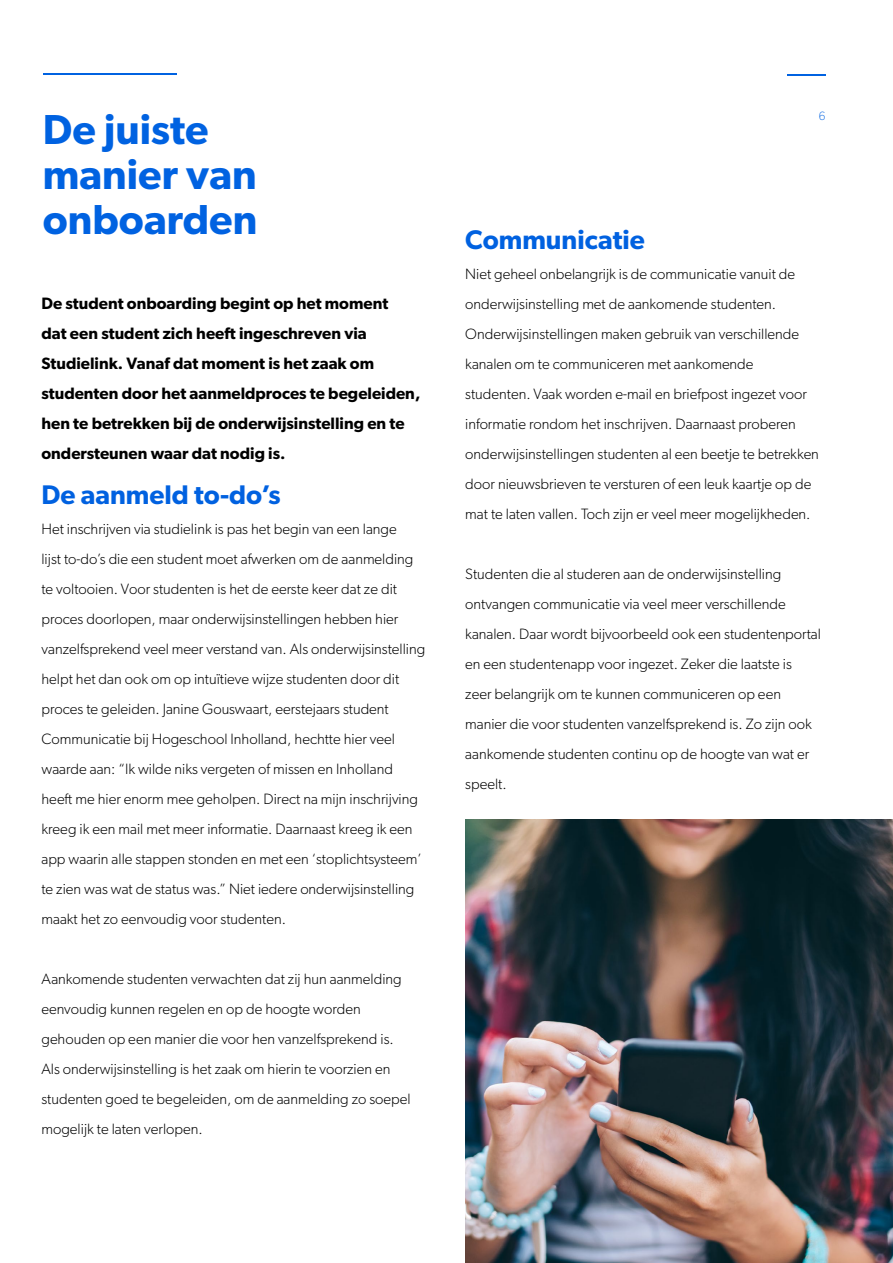
<style>
.page{position:relative;width:893px;height:1263px;background:#fff}
.page>*{position:absolute;margin:0;border:0;box-sizing:border-box;transform-origin:0 0}
.t1{font:600 42px/45px "Gibson";color:#0062e1}
.t2{font:600 27px "Gibson";color:#0061e0}
.t3{font:600 16.5px/30px "Gibson";color:#000}
.t4{font:300 15px/30px "Gibson";color:#000}
.t5{font:100 12px "Gibson";color:#0062e1}
</style>
<div class="page">
<hr style="left:43px;top:73px;width:134px;height:2px;background:#0062e1">
<hr style="left:787px;top:75px;width:38px;height:1px;background:#0062e1">
<img style="left:465px;top:819px;width:428px;height:444px">
<h1 class="t1" style="left:43px;top:106px;width:216px">De juiste manier van onboarden</h1>
<p class="t5" style="left:819px;top:108px;width:8px">6</p>
<h2 class="t2" style="left:465px;top:224px;width:181px">Communicatie</h2>
<p class="t4" style="left:465px;top:259px;width:355px">Niet geheel onbelangrijk is de communicatie vanuit de onderwijsinstelling met de aankomende studenten.<br>Onderwijsinstellingen maken gebruik van verschillende kanalen om te communiceren met aankomende studenten. Vaak worden e-mail en briefpost ingezet voor informatie rondom het inschrijven. Daarnaast proberen onderwijsinstellingen studenten al een beetje te betrekken door nieuwsbrieven te versturen of een leuk kaartje op de mat te laten vallen. Toch zijn er veel meer mogelijkheden.</p>
<p class="t3" style="left:41px;top:288px;width:380px">De student onboarding begint op het moment<br>dat een student zich heeft ingeschreven via Studielink. Vanaf dat moment is het zaak om studenten door het aanmeldproces te begeleiden, hen te betrekken bij de onderwijsinstelling en te ondersteunen waar dat nodig is.</p>
<h2 class="t2" style="left:41px;top:479px;width:241px">De aanmeld to-do’s</h2>
<p class="t4" style="left:41px;top:514px;width:385px">Het inschrijven via studielink is pas het begin van een lange<br>lijst to-do’s die een student moet afwerken om de aanmelding te voltooien. Voor studenten is het de eerste keer dat ze dit proces doorlopen, maar onderwijsinstellingen hebben hier vanzelfsprekend veel meer verstand van. Als onderwijsinstelling helpt het dan ook om op intuïtieve wijze studenten door dit proces te geleiden. Janine Gouswaart, eerstejaars student Communicatie bij Hogeschool Inholland, hechtte hier veel waarde aan: “Ik wilde niks vergeten of missen en Inholland heeft me hier enorm mee geholpen. Direct na mijn inschrijving kreeg ik een mail met meer informatie. Daarnaast kreeg ik een app waarin alle stappen stonden en met een ‘stoplichtsysteem’ te zien was wat de status was.” Niet iedere onderwijsinstelling maakt het zo eenvoudig voor studenten.</p>
<p class="t4" style="left:465px;top:559px;width:357px">Studenten die al studeren aan de onderwijsinstelling ontvangen communicatie via veel meer verschillende kanalen. Daar wordt bijvoorbeeld ook een studentenportal en een studentenapp voor ingezet. Zeker die laatste is zeer belangrijk om te kunnen communiceren op een manier die voor studenten vanzelfsprekend is. Zo zijn ook aankomende studenten continu op de hoogte van wat er speelt.</p>
<p class="t4" style="left:41px;top:964px;width:371px">Aankomende studenten verwachten dat zij hun aanmelding eenvoudig kunnen regelen en op de hoogte worden gehouden op een manier die voor hen vanzelfsprekend is.<br>Als onderwijsinstelling is het zaak om hierin te voorzien en studenten goed te begeleiden, om de aanmelding zo soepel mogelijk te laten verlopen.</p>
</div>
